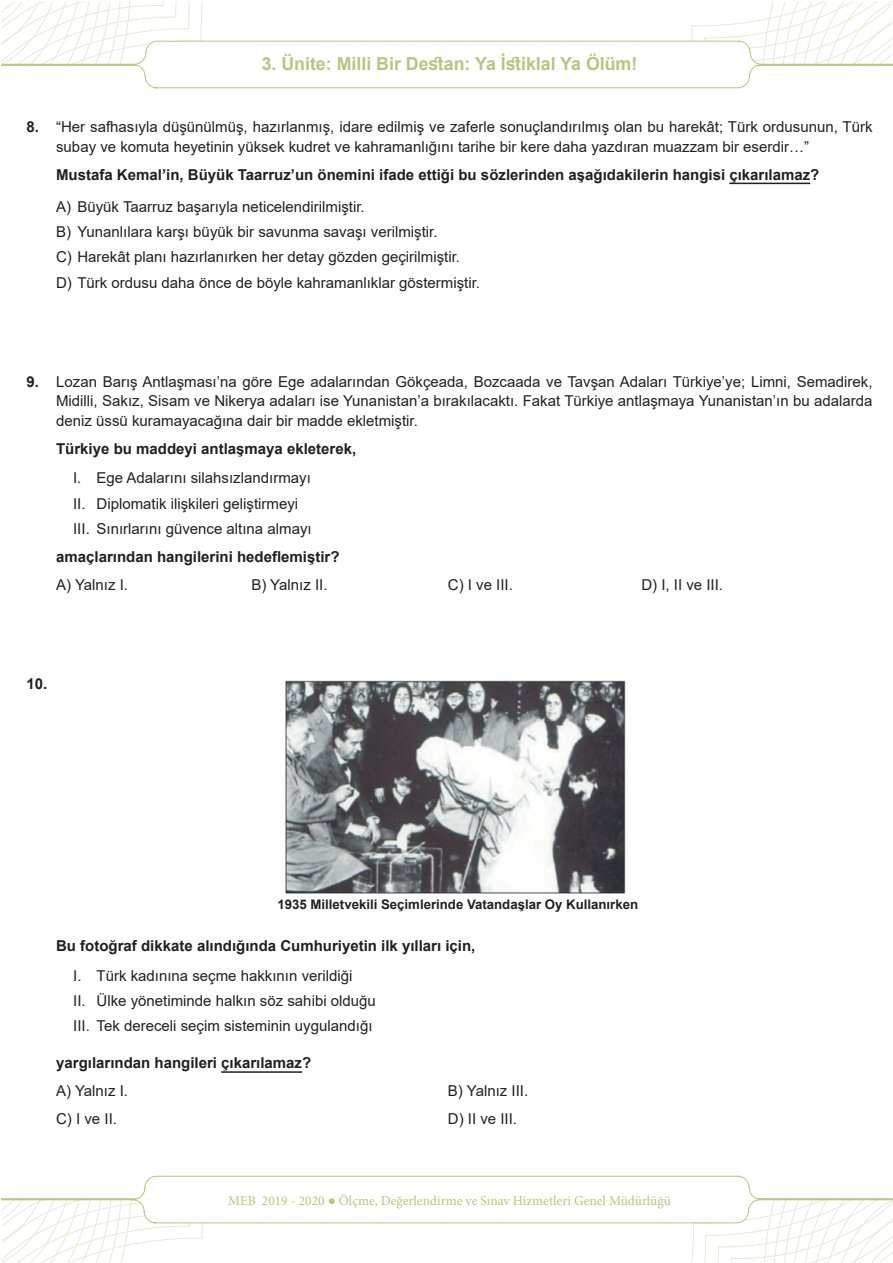
<style>
.page{position:relative;width:893px;height:1263px;background:#fff}
.page>*{position:absolute;margin:0;border:0;box-sizing:border-box;transform-origin:0 0}
.t1{font:700 18px "Arial";color:#b7c57f}
.t2{font:15px/25.2px "Arial";color:#231f20}
.t3{font:700 15px "Arial";color:#231f20}
.t4{font:13.5px "Minion Pro";color:#b7c57f}
.t5{font:700 13.2px "Arial";color:#231f20}
.s1{font-weight:700}
.s2{font-family:"Arial"}
</style>
<div class="page">
<svg style="left:1px;top:1175px;width:892px;height:87px"></svg>
<svg style="left:1px;top:1px;width:892px;height:88px"></svg>
<hr style="left:729px;top:183px;width:81px;height:1px;background:#231f20">
<hr style="left:221px;top:1071px;width:81px;height:2px;background:#231f20">
<img style="left:285px;top:680px;width:341px;height:214px">
<p class="t1" style="left:262px;top:51px;width:192px">3. Ünite: Milli Bir Destan:Yaİstik</p>
<p class="t1" style="left:551px;top:51px;width:15px">lalYaÖlü</p>
<p class="t2" style="left:56px;top:117px;width:818px;line-height:19.5px;text-indent:-30px"><span class="s1">8.</span> “Her safhasıyla düşünülmüş, hazırlanmış, idare edilmiş ve zaferle sonuçlandırılmış olan bu harekât; Türk ordusunun, Türk subay ve komuta heyetinin yüksek kudret ve kahramanlığını tarihe bir kere daha yazdıran muazzam bir eserdir…”</p>
<p class="t3" style="left:56px;top:164px;width:765px">Mustafa Kemal’in, Büyük Taarruz’un önemini ifade ettiği bu sözlerinden aşağıdakilerin hangisi çıkarılamaz?</p>
<p class="t2" style="left:56px;top:194px;width:425px">A) Büyük Taarruz başarıyla neticelendirilmiştir.<br>B) Yunanlılara karşı büyük bir savunma savaşı verilmiştir.<br>C) Harekât planı hazırlanırken her detay gözden geçirilmiştir.<br>D) Türk ordusu daha önce de böyle kahramanlıklar göstermiştir.</p>
<p class="t2" style="left:56px;top:372px;width:818px;line-height:19.5px;text-align:justify;text-indent:-30px"><span class="s1">9.</span> Lozan Barış Antlaşması’na göre Ege adalarından Gökçeada, Bozcaada ve Tavşan Adaları Türkiye’ye; Limni, Semadirek, Midilli, Sakız, Sisam ve Nikerya adaları ise Yunanistan’a bırakılacaktı. Fakat Türkiye antlaşmaya Yunanistan’ın bu adalarda deniz üssü kuramayacağına dair bir madde ekletmiştir.</p>
<p class="t3" style="left:56px;top:438px;width:302px">Türkiye bu maddeyi antlaşmaya ekleterek,</p>
<p class="t2" style="left:73px;top:465px;width:240px">I. Ege Adalarını silahsızlandırmayı<br>II. Diplomatik ilişkileri geliştirmeyi<br>III. Sınırlarını güvence altına almayı</p>
<p class="t3" style="left:56px;top:546px;width:285px">amaçlarından hangilerini hedeflemiştir?</p>
<p class="t2" style="left:56px;top:572px;width:73px">A) Yalnız I.</p>
<p class="t2" style="left:251px;top:572px;width:78px">B) Yalnız II.</p>
<p class="t2" style="left:448px;top:572px;width:67px">C) I ve III.</p>
<p class="t2" style="left:641px;top:572px;width:83px">D) I, II ve III.</p>
<p class="t3" style="left:26px;top:673px;width:22px">10.</p>
<p class="t5" style="left:277px;top:895px;width:362px">1935 Milletvekili Seçimlerinde Vatandaşlar Oy Kullanırken</p>
<p class="t3" style="left:56px;top:935px;width:421px">Bu fotoğraf dikkate alındığında Cumhuriyetin ilk yılları için,</p>
<p class="t2" style="left:73px;top:963px;width:304px">I. Türk kadınına seçme hakkının verildiği<br>II. Ülke yönetiminde halkın söz sahibi olduğu<br>III. Tek dereceli seçim sisteminin uygulandığı</p>
<p class="t3" style="left:56px;top:1052px;width:257px">yargılarından hangileri çıkarılamaz?</p>
<p class="t2" style="left:56px;top:1078px;width:73px">A) Yalnız I.</p>
<p class="t2" style="left:448px;top:1078px;width:82px">B) Yalnız III.</p>
<p class="t2" style="left:56px;top:1106px;width:62px">C) I ve II.</p>
<p class="t2" style="left:448px;top:1106px;width:71px">D) II ve III.</p>
<p class="t4" style="left:228px;top:1191px;width:444px">MEB 2019 - 2020 <span class="s2">●</span> Ölçme, Değerlendirme ve Sınav Hizmetleri Genel Müdürlüğü</p>
</div>
